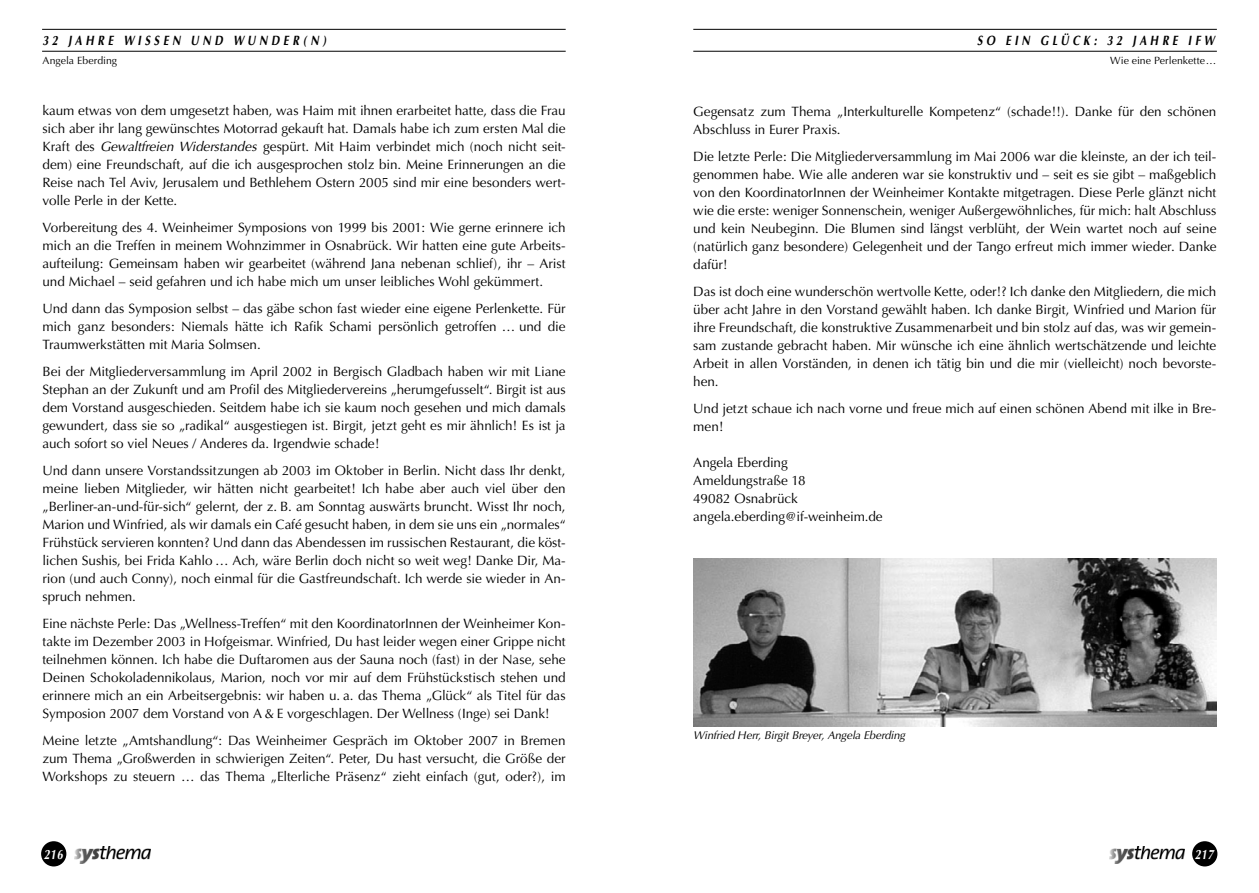
<style>
.page{position:relative;width:1259px;height:893px;background:#fff}
.page>*{position:absolute;margin:0;border:0;box-sizing:border-box;transform-origin:0 0}
.t1{font:13.5px/18px "Optima";letter-spacing:-.005em;color:#000;text-align:justify}
.t2{font:italic 700 13.5px "Optima";letter-spacing:.335em;color:#000;scale:.8 1}
.t3{font:italic 700 13.5px "Optima";letter-spacing:.05em;color:#fff;scale:.8 1}
.t4{font:italic 11.25px "Optima";letter-spacing:-.015em;color:#000}
.t5{font:10.5px "Optima";letter-spacing:.005em;color:#000}
.s1{font-style:italic}
</style>
<div class="page">
<hr style="left:42px;top:29px;width:524px;height:1px;background:#000">
<hr style="left:42px;top:51px;width:524px;height:1px;background:#000">
<img style="left:74px;top:846px;width:76px;height:18px">
<div style="left:41px;top:841px;width:25px;height:25px;background:#000;border-radius:50%"></div>
<hr style="left:693px;top:29px;width:523px;height:1px;background:#000">
<hr style="left:693px;top:51px;width:523px;height:1px;background:#000">
<img style="left:1109px;top:846px;width:76px;height:18px">
<div style="left:1192px;top:841px;width:25px;height:25px;background:#000;border-radius:50%"></div>
<img style="left:693px;top:558px;width:523px;height:168px">
<p class="t2" style="left:43px;top:32px;width:356px">32 JAHRE WISSEN UND WUNDER(N)</p>
<p class="t2" style="left:977px;top:32px;width:298px">SO EIN GLÜCK: 32 JAHRE IFW</p>
<p class="t5" style="left:43px;top:54px;width:76px">Angela Eberding</p>
<p class="t5" style="left:1110px;top:54px;width:108px">Wie eine Perlenkette…</p>
<p class="t1" style="left:43px;top:102px;width:525px">kaum etwas von dem umgesetzt haben, was Haim mit ihnen erarbeitet hatte, dass die Frau sich aber ihr lang gewünschtes Motorrad gekauft hat. Damals habe ich zum ersten Mal die Kraft des <span class="s1">Gewaltfreien Widerstandes</span> gespürt. Mit Haim verbindet mich (noch nicht seit&shy;dem) eine Freundschaft, auf die ich ausgesprochen stolz bin. Meine Erinnerungen an die Reise nach Tel Aviv, Jerusalem und Bethlehem Ostern 2005 sind mir eine besonders wert&shy;volle Perle in der Kette.</p>
<p class="t1" style="left:43px;top:219px;width:524px">Vorbereitung des 4. Weinheimer Symposions von 1999 bis 2001: Wie gerne erinnere ich mich an die Treffen in meinem Wohnzimmer in Osnabrück. Wir hatten eine gute Arbeits&shy;aufteilung: Gemeinsam haben wir gearbeitet (während Jana nebenan schlief), ihr – Arist und Michael – seid gefahren und ich habe mich um unser leibliches Wohl gekümmert.</p>
<p class="t1" style="left:43px;top:300px;width:525px">Und dann das Symposion selbst – das gäbe schon fast wieder eine eigene Perlenkette. Für mich ganz besonders: Niemals hätte ich Rafik Schami persönlich getroffen … und die Traumwerkstätten mit Maria Solmsen.</p>
<p class="t1" style="left:43px;top:363px;width:525px">Bei der Mitgliederversammlung im April 2002 in Bergisch Gladbach haben wir mit Liane Stephan an der Zukunft und am Profil des Mitgliedervereins „herumgefusselt“. Birgit ist aus dem Vorstand ausgeschieden. Seitdem habe ich sie kaum noch gesehen und mich damals gewundert, dass sie so „radikal“ ausgestiegen ist. Birgit, jetzt geht es mir ähnlich! Es ist ja auch sofort so viel Neues / Anderes da. Irgendwie schade!</p>
<p class="t1" style="left:43px;top:462px;width:525px">Und dann unsere Vorstandssitzungen ab 2003 im Oktober in Berlin. Nicht dass Ihr denkt, meine lieben Mitglieder, wir hätten nicht gearbeitet! Ich habe aber auch viel über den „Berliner-an-und-für-sich“ gelernt, der z. B. am Sonntag auswärts bruncht. Wisst Ihr noch, Marion und Winfried, als wir damals ein Café gesucht haben, in dem sie uns ein „normales“ Frühstück servieren konnten? Und dann das Abendessen im russischen Restaurant, die köst&shy;lichen Sushis, bei Frida Kahlo … Ach, wäre Berlin doch nicht so weit weg! Danke Dir, Ma&shy;rion (und auch Conny), noch einmal für die Gastfreundschaft. Ich werde sie wieder in An&shy;spruch nehmen.</p>
<p class="t1" style="left:43px;top:615px;width:525px">Eine nächste Perle: Das „Wellness-Treffen“ mit den KoordinatorInnen der Weinheimer Kon&shy;takte im Dezember 2003 in Hofgeismar. Winfried, Du hast leider wegen einer Grippe nicht teilnehmen können. Ich habe die Duftaromen aus der Sauna noch (fast) in der Nase, sehe Deinen Schokoladennikolaus, Marion, noch vor mir auf dem Frühstückstisch stehen und erinnere mich an ein Arbeitsergebnis: wir haben u. a. das Thema „Glück“ als Titel für das Symposion 2007 dem Vorstand von A &amp; E vorgeschlagen. Der Wellness (Inge) sei Dank!</p>
<p class="t1" style="left:43px;top:732px;width:525px">Meine letzte „Amtshandlung“: Das Weinheimer Gespräch im Oktober 2007 in Bremen zum Thema „Großwerden in schwierigen Zeiten“. Peter, Du hast versucht, die Größe der Workshops zu steuern … das Thema „Elterliche Präsenz“ zieht einfach (gut, oder?), im</p>
<p class="t1" style="left:693px;top:103px;width:524px">Gegensatz zum Thema „Interkulturelle Kompetenz“ (schade!!). Danke für den schönen<br>Abschluss in Eurer Praxis.</p>
<p class="t1" style="left:693px;top:148px;width:525px">Die letzte Perle: Die Mitgliederversammlung im Mai 2006 war die kleinste, an der ich teil&shy;genommen habe. Wie alle anderen war sie konstruktiv und – seit es sie gibt – maßgeblich von den KoordinatorInnen der Weinheimer Kontakte mitgetragen. Diese Perle glänzt nicht wie die erste: weniger Sonnenschein, weniger Außergewöhnliches, für mich: halt Abschluss und kein Neubeginn. Die Blumen sind längst verblüht, der Wein wartet noch auf seine (natürlich ganz besondere) Gelegenheit und der Tango erfreut mich immer wieder. Danke dafür!</p>
<p class="t1" style="left:693px;top:283px;width:525px">Das ist doch eine wunderschön wertvolle Kette, oder!? Ich danke den Mitgliedern, die mich über acht Jahre in den Vorstand gewählt haben. Ich danke Birgit, Winfried und Marion für ihre Freundschaft, die konstruktive Zusammenarbeit und bin stolz auf das, was wir gemein&shy;sam zustande gebracht haben. Mir wünsche ich eine ähnlich wertschätzende und leichte Arbeit in allen Vorständen, in denen ich tätig bin und die mir (vielleicht) noch bevorste&shy;hen.</p>
<p class="t1" style="left:693px;top:400px;width:524px">Und jetzt schaue ich nach vorne und freue mich auf einen schönen Abend mit ilke in Bre&shy;men!</p>
<p class="t1" style="left:693px;top:454px;width:191px;text-align:left">Angela Eberding<br>Ameldungstraße 18<br>49082 Osnabrück angela.eberding@if-weinheim.de</p>
<p class="t4" style="left:693px;top:728px;width:213px">Winfried Herr, Birgit Breyer, Angela Eberding</p>
<p class="t3" style="left:44px;top:846px;width:25px">216</p>
<p class="t3" style="left:1194px;top:846px;width:25px">217</p>
</div>
